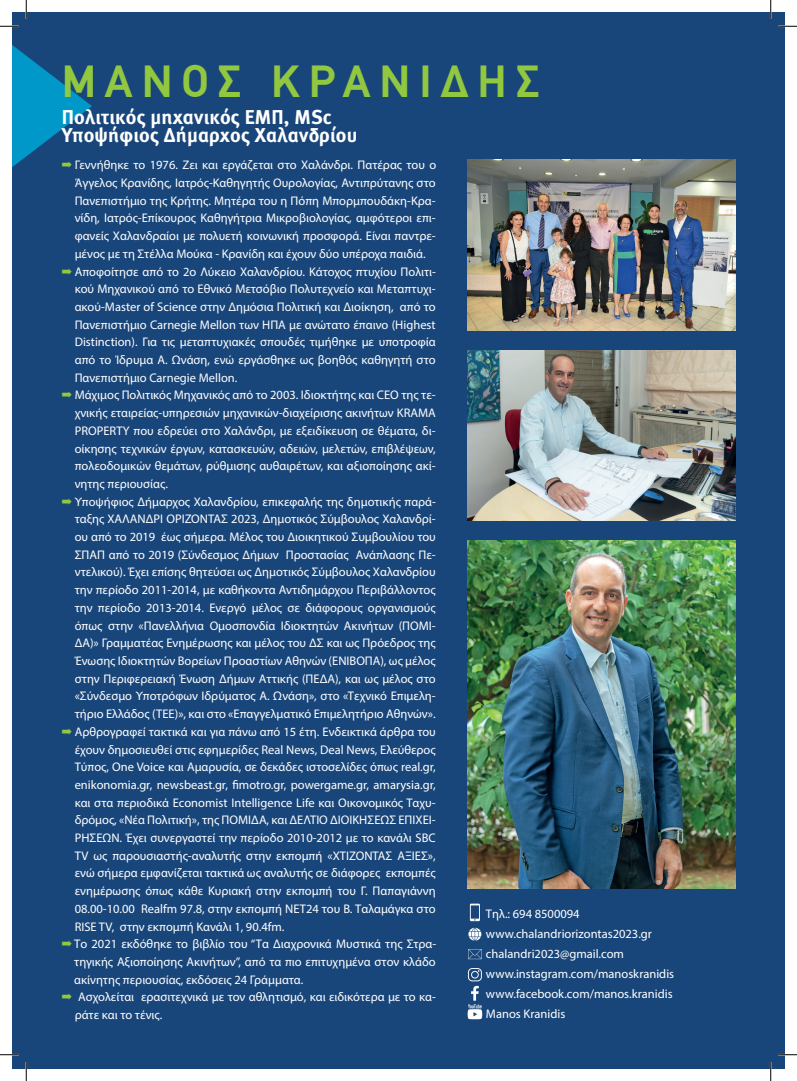
<style>
.page{position:relative;width:797px;height:1081px;background:#fff}
.page>*{position:absolute;margin:0;border:0;box-sizing:border-box;transform-origin:0 0}
.t1{font:700 45.75px "PF Din Text";letter-spacing:.2em;color:#91c83f}
.t2{font:20px/18.8px "Meta Bold Greek LF";letter-spacing:.01em;color:#fff}
.t3{font:12.5px/20px "Myriad Pro";color:#fff}
.s1{color:#91c83f}
</style>
<div class="page">
<div style="left:12px;top:12px;width:773px;height:1056px;background:#19467a"></div>
<svg style="left:12px;top:45px;width:80px;height:122px"></svg>
<img style="left:467px;top:160px;width:268px;height:170px">
<img style="left:467px;top:350px;width:268px;height:171px">
<img style="left:467px;top:540px;width:268px;height:347px">
<svg style="left:468px;top:927px;width:13px;height:13px"></svg>
<svg style="left:468px;top:949px;width:13px;height:9px"></svg>
<svg style="left:467px;top:968px;width:15px;height:50px"></svg>
<svg style="left:470px;top:903px;width:10px;height:17px"></svg>
<svg style="left:0;top:25px;width:19px;height:2px"></svg>
<svg style="left:778px;top:25px;width:19px;height:2px"></svg>
<svg style="left:0;top:1053px;width:19px;height:2px"></svg>
<svg style="left:778px;top:1053px;width:19px;height:2px"></svg>
<svg style="left:25px;top:0;width:2px;height:19px"></svg>
<svg style="left:25px;top:1062px;width:2px;height:18px"></svg>
<svg style="left:770px;top:0;width:1px;height:19px"></svg>
<svg style="left:770px;top:1062px;width:1px;height:18px"></svg>
<h1 class="t1" style="left:62px;top:55px;width:479px">ΜΆΝΟΣ ΚΡΑΝΊΔΗΣ</h1>
<h2 class="t2" style="left:62px;top:107px;width:297px">Πολιτικός μηχανικός ΕΜΠ, MSc<br>Υποψήφιος Δήμαρχος Χαλανδρίου</h2>
<p class="t3" style="left:62px;top:155px;width:376px"><span class="s1">➡</span> Γεννήθηκε το 1976. Ζει και εργάζεται στο Χαλάνδρι. Πατέρας του ο</p>
<p class="t3" style="left:75px;top:172px;width:362px">Άγγελος Κρανίδης, Ιατρός-Καθηγητής Ουρολογίας, Αντιπρύτανης στο</p>
<p class="t3" style="left:75px;top:190px;width:362px">Πανεπιστήμιο της Κρήτης. Μητέρα του η Πόπη Μπορμπουδάκη-Κρα-</p>
<p class="t3" style="left:75px;top:208px;width:362px">νίδη, Ιατρός-Επίκουρος Καθηγήτρια Μικροβιολογίας, αμφότεροι επι-</p>
<p class="t3" style="left:75px;top:226px;width:362px">φανείς Χαλανδραίοι με πολυετή κοινωνική προσφορά. Είναι παντρε-</p>
<p class="t3" style="left:75px;top:243px;width:352px">μένος με τη Στέλλα Μούκα - Κρανίδη και έχουν δύο υπέροχα παιδιά.</p>
<p class="t3" style="left:62px;top:261px;width:376px"><span class="s1">➡</span> Αποφοίτησε από το 2ο Λύκειο Χαλανδρίου. Kάτοχος πτυχίου Πολιτι-</p>
<p class="t3" style="left:75px;top:279px;width:362px">κού Μηχανικού από το Εθνικό Μετσόβιο Πολυτεχνείο και Μεταπτυχι-</p>
<p class="t3" style="left:75px;top:296px;width:362px">ακού-Master of Science στην Δημόσια Πολιτική και Διοίκηση, από το</p>
<p class="t3" style="left:75px;top:314px;width:362px">Πανεπιστήμιο Carnegie Mellon των ΗΠΑ με ανώτατο έπαινο (Highest</p>
<p class="t3" style="left:75px;top:332px;width:362px">Distinction). Για τις μεταπτυχιακές σπουδές τιμήθηκε με υποτροφία</p>
<p class="t3" style="left:75px;top:349px;width:362px">από το Ίδρυμα Α. Ωνάση, ενώ εργάσθηκε ως βοηθός καθηγητή στο</p>
<p class="t3" style="left:75px;top:367px;width:164px">Πανεπιστήμιο Carnegie Mellon.</p>
<p class="t3" style="left:62px;top:385px;width:375px"><span class="s1">➡</span> Μάχιμος Πολιτικός Μηχανικός από το 2003. Ιδιοκτήτης και CEO της τε-</p>
<p class="t3" style="left:75px;top:402px;width:362px">χνικής εταιρείας-υπηρεσιών μηχανικών-διαχείρισης ακινήτων KRAMA</p>
<p class="t3" style="left:75px;top:420px;width:362px">PROPERTY που εδρεύει στο Χαλάνδρι, με εξειδίκευση σε θέματα, δι-</p>
<p class="t3" style="left:75px;top:438px;width:362px">οίκησης τεχνικών έργων, κατασκευών, αδειών, μελετών, επιβλέψεων,</p>
<p class="t3" style="left:75px;top:455px;width:362px">πολεοδομικών θεμάτων, ρύθμισης αυθαιρέτων, και αξιοποίησης ακί-</p>
<p class="t3" style="left:75px;top:473px;width:95px">νητης περιουσίας.</p>
<p class="t3" style="left:62px;top:491px;width:376px"><span class="s1">➡</span> Υποψήφιος Δήμαρχος Χαλανδρίου, επικεφαλής της δημοτικής παρά-</p>
<p class="t3" style="left:75px;top:509px;width:362px">ταξης ΧΑΛΑΝΔΡΙ ΟΡΙΖΟΝΤΑΣ 2023, Δημοτικός Σύμβουλος Χαλανδρί-</p>
<p class="t3" style="left:75px;top:526px;width:362px">ου από το 2019 έως σήμερα. Μέλος του Διοικητικού Συμβουλίου του</p>
<p class="t3" style="left:75px;top:544px;width:362px">ΣΠΑΠ από το 2019 (Σύνδεσμος Δήμων Προστασίας Ανάπλασης Πε-</p>
<p class="t3" style="left:75px;top:562px;width:362px">ντελικού). Έχει επίσης θητεύσει ως Δημοτικός Σύμβουλος Χαλανδρίου</p>
<p class="t3" style="left:75px;top:579px;width:362px">την περίοδο 2011-2014, με καθήκοντα Αντιδημάρχου Περιβάλλοντος</p>
<p class="t3" style="left:75px;top:597px;width:362px">την περίοδο 2013-2014. Ενεργό μέλος σε διάφορους οργανισμούς</p>
<p class="t3" style="left:75px;top:615px;width:362px">όπως στην «Πανελλήνια Ομοσπονδία Ιδιοκτητών Ακινήτων (ΠΟΜΙ-</p>
<p class="t3" style="left:75px;top:632px;width:362px">ΔΑ)» Γραμματέας Ενημέρωσης και μέλος του ΔΣ και ως Πρόεδρος της</p>
<p class="t3" style="left:75px;top:650px;width:362px">Ένωσης Ιδιοκτητών Βορείων Προαστίων Αθηνών (ΕΝΙΒΟΠΑ), ως μέλος</p>
<p class="t3" style="left:75px;top:668px;width:362px">στην Περιφερειακή Ένωση Δήμων Αττικής (ΠΕΔΑ), και ως μέλος στο</p>
<p class="t3" style="left:75px;top:685px;width:362px">«Σύνδεσμο Υποτρόφων Ιδρύματος Α. Ωνάση», στο «Τεχνικό Επιμελη-</p>
<p class="t3" style="left:75px;top:703px;width:362px">τήριο Ελλάδος (ΤΕΕ)», και στο «Επαγγελματικό Επιμελητήριο Αθηνών».</p>
<p class="t3" style="left:62px;top:721px;width:375px"><span class="s1">➡</span> Αρθρογραφεί τακτικά και για πάνω από 15 έτη. Ενδεικτικά άρθρα του</p>
<p class="t3" style="left:75px;top:738px;width:362px">έχουν δημοσιευθεί στις εφημερίδες Real News, Deal News, Ελεύθερος</p>
<p class="t3" style="left:75px;top:756px;width:362px">Τύπος, One Voice και Αμαρυσία, σε δεκάδες ιστοσελίδες όπως real.gr,</p>
<p class="t3" style="left:75px;top:774px;width:362px">enikonomia.gr, newsbeast.gr, fimotro.gr, powergame.gr, amarysia.gr,</p>
<p class="t3" style="left:75px;top:792px;width:362px">και στα περιοδικά Economist Intelligence Life και Οικονομικός Ταχυ-</p>
<p class="t3" style="left:75px;top:809px;width:362px">δρόμος, «Νέα Πολιτική», της ΠΟΜΙΔΑ, και ΔΕΛΤΙΟ ΔΙΟΙΚΗΣΕΩΣ ΕΠΙΧΕΙ-</p>
<p class="t3" style="left:75px;top:827px;width:362px">ΡΗΣΕΩΝ. Έχει συνεργαστεί την περίοδο 2010-2012 με το κανάλι SBC</p>
<p class="t3" style="left:75px;top:845px;width:362px">TV ως παρουσιαστής-αναλυτής στην εκπομπή «ΧΤΙΖΟΝΤΑΣ ΑΞΙΕΣ»,</p>
<p class="t3" style="left:75px;top:862px;width:362px">ενώ σήμερα εμφανίζεται τακτικά ως αναλυτής σε διάφορες εκπομπές</p>
<p class="t3" style="left:75px;top:880px;width:362px">ενημέρωσης όπως κάθε Κυριακή στην εκπομπή του Γ. Παπαγιάννη</p>
<p class="t3" style="left:75px;top:898px;width:362px">08.00-10.00 Realfm 97.8, στην εκπομπή ΝΕΤ24 του Β. Ταλαμάγκα στο</p>
<p class="t3" style="left:75px;top:915px;width:211px">RISE TV, στην εκπομπή Κανάλι 1, 90.4fm.</p>
<p class="t3" style="left:62px;top:933px;width:376px"><span class="s1">➡</span> Το 2021 εκδόθηκε το βιβλίο του “Τα Διαχρονικά Μυστικά της Στρα-</p>
<p class="t3" style="left:74px;top:951px;width:363px">τηγικής Αξιοποίησης Ακινήτων”, από τα πιο επιτυχημένα στον κλάδο</p>
<p class="t3" style="left:74px;top:968px;width:231px">ακίνητης περιουσίας, εκδόσεις 24 Γράμματα.</p>
<p class="t3" style="left:62px;top:986px;width:376px"><span class="s1">➡</span> Ασχολείται ερασιτεχνικά με τον αθλητισμό, και ειδικότερα με το κα-</p>
<p class="t3" style="left:75px;top:1004px;width:89px">ράτε και το τένις.</p>
<p class="t3" style="left:486px;top:903px;width:190px">Τηλ.: 694 8500094 www.chalandriorizontas2023.gr chalandri2023@gmail.com www.instagram.com/manoskranidis www.facebook.com/manos.kranidis<br>Manos Kranidis</p>
</div>
